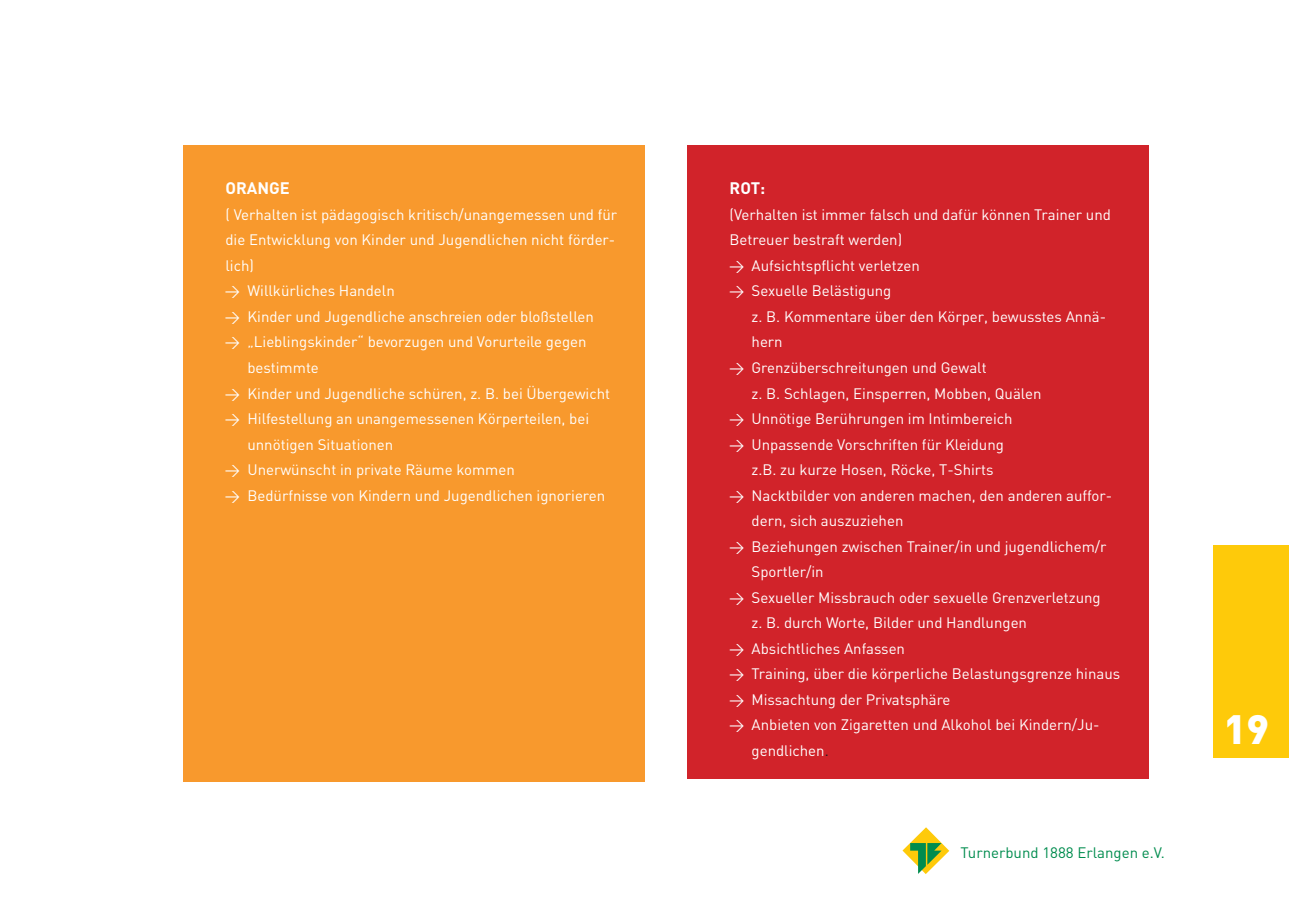
<style>
.page{position:relative;width:1289px;height:919px;background:#fff}
.page>*{position:absolute;margin:0;border:0;box-sizing:border-box;transform-origin:0 0}
.t1{font:900 40.5px "DIN";color:#fff}
.t2{font:700 16.5px "DIN";color:#fff}
.t3{font:15px/25.5px "DIN";color:#fff}
.t4{font:15px "DIN";color:#008c4e}
.s1{color:#231f20}
</style>
<div class="page">
<div style="left:1213px;top:545px;width:75px;height:212px;background:#feca0a"></div>
<svg style="left:902px;top:827px;width:47px;height:47px"></svg>
<div style="left:687px;top:145px;width:461px;height:633px;background:#d1232a"></div>
<div style="left:183px;top:145px;width:461px;height:636px;background:#f8992d"></div>
<p class="t2" style="left:225px;top:178px;width:66px">ORANGE</p>
<p class="t3" style="left:225px;top:201px;width:393px">( Verhalten ist pädagogisch kritisch/unangemessen und für</p>
<p class="t3" style="left:225px;top:227px;width:391px">die Entwicklung von Kinder und Jugendlichen nicht förder-</p>
<p class="t3" style="left:225px;top:252px;width:30px">lich)</p>
<p class="t3" style="left:225px;top:278px;width:171px">&gt; Willkürliches Handeln</p>
<p class="t3" style="left:225px;top:303px;width:370px">&gt; Kinder und Jugendliche anschreien oder bloßstellen</p>
<p class="t3" style="left:225px;top:329px;width:363px">&gt; „Lieblingskinder“ bevorzugen und Vorurteile gegen</p>
<p class="t3" style="left:247px;top:354px;width:73px">bestimmte</p>
<p class="t3" style="left:225px;top:380px;width:387px">&gt; Kinder und Jugendliche schüren, z. B. bei Übergewicht</p>
<p class="t3" style="left:225px;top:405px;width:366px">&gt; Hilfestellung an unangemessenen Körperteilen, bei</p>
<p class="t3" style="left:247px;top:431px;width:147px">unnötigen Situationen</p>
<p class="t3" style="left:225px;top:456px;width:291px">&gt; Unerwünscht in private Räume kommen</p>
<p class="t3" style="left:225px;top:482px;width:382px">&gt; Bedürfnisse von Kindern und Jugendlichen ignorieren</p>
<p class="t2" style="left:729px;top:178px;width:37px">ROT:</p>
<p class="t3" style="left:729px;top:201px;width:383px">(Verhalten ist immer falsch und dafür können Trainer und Betreuer bestraft werden)<br>&gt; Aufsichtspflicht verletzen<br>&gt; Sexuelle Belästigung</p>
<p class="t3" style="left:751px;top:303px;width:356px">z. B. Kommentare über den Körper, bewusstes Annä-</p>
<p class="t3" style="left:751px;top:329px;width:33px">hern</p>
<p class="t3" style="left:729px;top:354px;width:259px">&gt; Grenzüberschreitungen und Gewalt</p>
<p class="t3" style="left:751px;top:380px;width:291px">z. B. Schlagen, Einsperren, Mobben, Quälen</p>
<p class="t3" style="left:729px;top:405px;width:285px">&gt; Unnötige Berührungen im Intimbereich</p>
<p class="t3" style="left:729px;top:431px;width:276px">&gt; Unpassende Vorschriften für Kleidung</p>
<p class="t3" style="left:751px;top:456px;width:243px">z.B. zu kurze Hosen, Röcke, T-Shirts</p>
<p class="t3" style="left:729px;top:482px;width:385px">&gt; Nacktbilder von anderen machen, den anderen auffor-</p>
<p class="t3" style="left:751px;top:507px;width:153px">dern, sich auszuziehen</p>
<p class="t3" style="left:729px;top:533px;width:379px">&gt; Beziehungen zwischen Trainer/in und jugendlichem/r</p>
<p class="t3" style="left:751px;top:558px;width:74px">Sportler/in</p>
<p class="t3" style="left:729px;top:584px;width:373px">&gt; Sexueller Missbrauch oder sexuelle Grenzverletzung</p>
<p class="t3" style="left:751px;top:609px;width:277px">z. B. durch Worte, Bilder und Handlungen</p>
<p class="t3" style="left:729px;top:635px;width:177px">&gt; Absichtliches Anfassen</p>
<p class="t3" style="left:729px;top:660px;width:393px">&gt; Training, über die körperliche Belastungsgrenze hinaus</p>
<p class="t3" style="left:729px;top:686px;width:223px">&gt; Missachtung der Privatsphäre</p>
<p class="t3" style="left:729px;top:711px;width:372px">&gt; Anbieten von Zigaretten und Alkohol bei Kindern/Ju-</p>
<p class="t3" style="left:751px;top:737px;width:79px">gendlichen<span class="s1">.</span></p>
<p class="t4" style="left:960px;top:842px;width:206px">Turnerbund 1888 Erlangen e.V.</p>
<h1 class="t1" style="left:1223px;top:701px;width:47px">19</h1>
</div>
